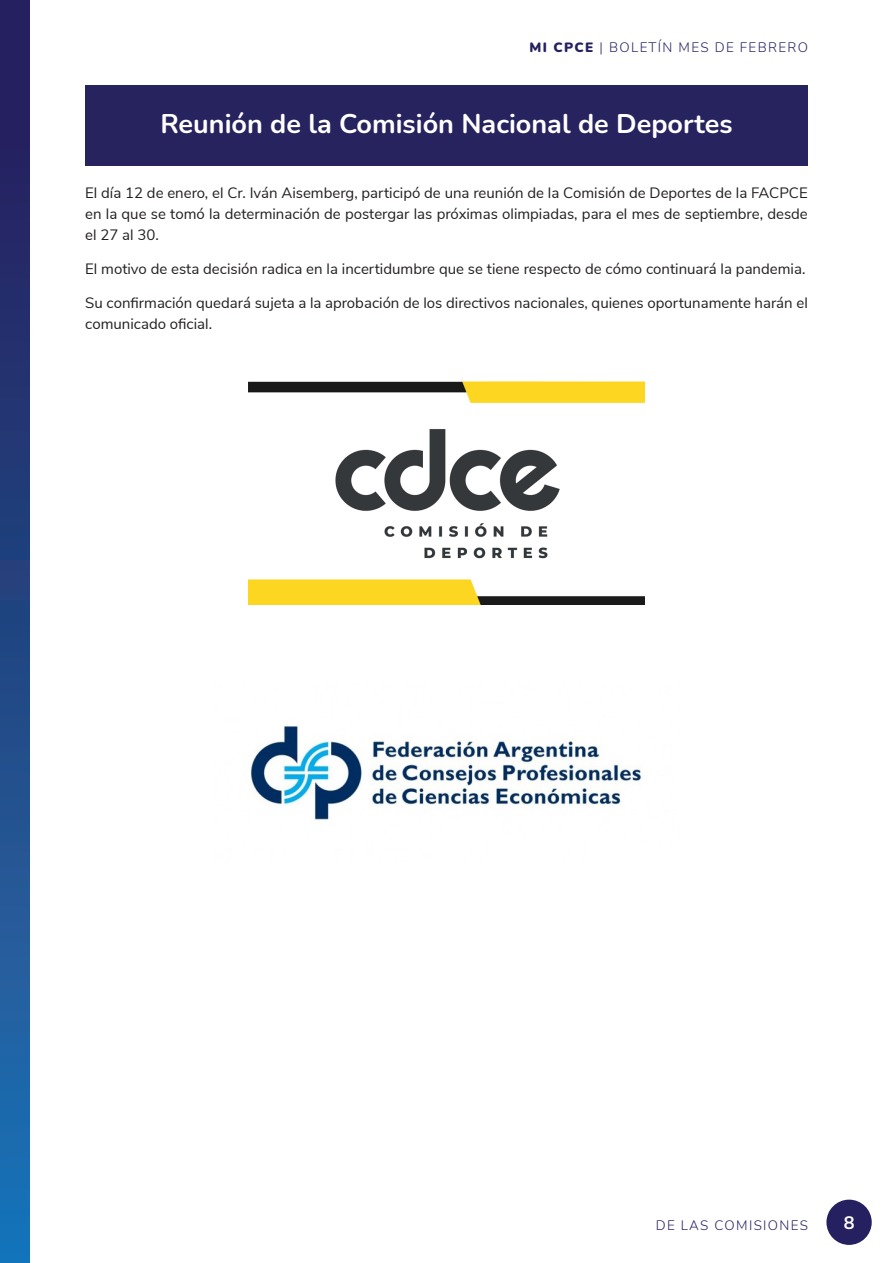
<style>
.page{position:relative;width:893px;height:1263px;background:#fff}
.page>*{position:absolute;margin:0;border:0;box-sizing:border-box;transform-origin:0 0}
.Títulos{font:700 27px "Nunito";color:#fff}
.t1{font:700 18px "Nunito Sans";color:#fff}
.Cuerpo_de_Texto{font:15px/21px "Nunito Sans";color:#231f20;text-align:justify}
.t2{font:300 13.5px "Nunito";letter-spacing:.1em;color:#252161}
.s1{font-weight:900}
</style>
<div class="page">
<div style="left:826px;top:1199px;width:46px;height:46px;background:#252161;border-radius:50%"></div>
<div style="left:0;top:0;width:29px;height:1263px;background:linear-gradient(to bottom,#271955,#1d73b5)"></div>
<div style="left:85px;top:85px;width:723px;height:80px;background:#27235f"></div>
<img style="left:249px;top:382px;width:395px;height:223px">
<img style="left:250px;top:726px;width:392px;height:94px">
<p class="t2" style="left:529px;top:38px;width:280px"><span class="s1">MI CPCE</span> | BOLETÍN MES DE FEBRERO</p>
<p class="Títulos" style="left:160px;top:104px;width:574px">Reunión de la Comisión Nacional de Deportes</p>
<p class="Cuerpo_de_Texto" style="left:85px;top:181px;width:724px">El día 12 de enero, el Cr. Iván Aisemberg, participó de una reunión de la Comisión de Deportes de la FACPCE en la que se tomó la determinación de postergar las próximas olimpiadas, para el mes de septiembre, desde el 27 al 30.</p>
<p class="Cuerpo_de_Texto" style="left:85px;top:257px;width:722px">El motivo de esta decisión radica en la incertidumbre que se tiene respecto de cómo continuará la pandemia.</p>
<p class="Cuerpo_de_Texto" style="left:85px;top:291px;width:724px">Su confirmación quedará sujeta a la aprobación de los directivos nacionales, quienes oportunamente harán el comunicado oficial.</p>
<p class="t2" style="left:656px;top:1216px;width:154px">DE LAS COMISIONES</p>
<p class="t1" style="left:844px;top:1209px;width:12px">8</p>
</div>
